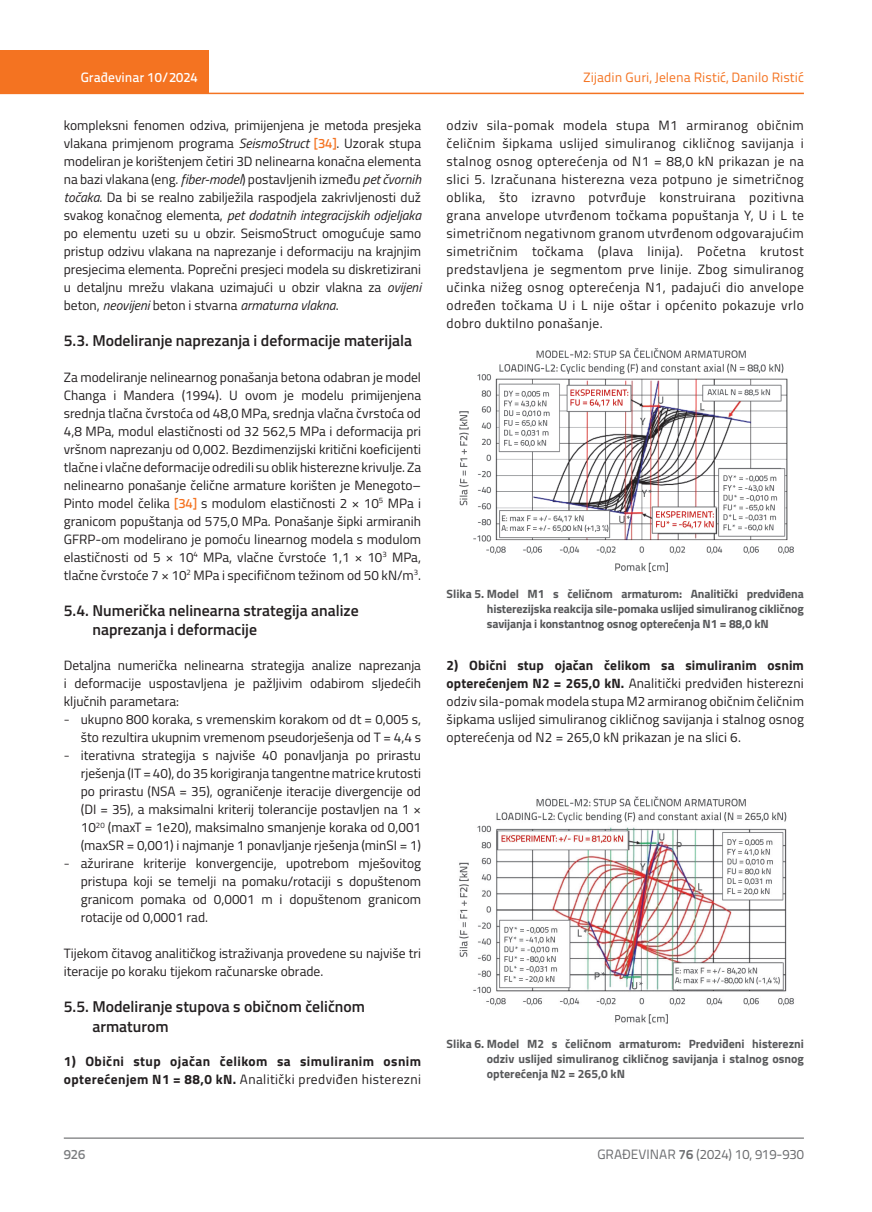
<style>
.page{position:relative;width:872px;height:1212px;background:#fff}
.page>*{position:absolute;margin:0;border:0;box-sizing:border-box;transform-origin:0 0}
.t1{font:600 15.75px/19.5px "Titillium";color:#231f20}
.t2{font:13.5px/18px "Titillium";color:#231f20;text-align:justify}
.t3{font:700 13.5px/18px "Titillium";letter-spacing:.03em;color:#231f20}
.t4{font:13.5px "Titillium Text 22 L";color:#f47321}
.t5{font:13.5px "Titillium Text 22 L";color:#6c6d70}
.t6{font:500 13.5px "Titillium Text 22 L";color:#fff}
.t7{font:500 13.5px "Titillium Text 22 L";color:#787a7d}
.t8{font:700 12px/15px "Titillium";letter-spacing:-.01em;color:#57585a;text-align:justify}
.s1{font-style:italic}
.s2{font-family:"Titillium Text 22 L";font-weight:500;color:#f47321}
.s3{font-family:"Titillium Text 22 L";font-weight:300}
.s4{font-weight:400}
.s5{font-weight:700}
</style>
<div class="page">
<div style="left:0;top:50px;width:208px;height:44px;background:#f47321"></div>
<hr style="left:0;top:93px;width:804px;height:1px;background:#f47321">
<hr style="left:64px;top:1138px;width:740px;height:1px;background:#57585a">
<img style="left:459px;top:348px;width:335px;height:225px">
<img style="left:459px;top:796px;width:335px;height:228px">
<p class="t6" style="left:81px;top:67px;width:118px">Građevinar 10/2024</p>
<p class="t2" style="left:64px;top:115px;width:359px">kompleksni fenomen odziva, primijenjena je metoda presjeka vlakana primjenom programa <span class="s1">SeismoStruct</span> <span class="s2">[34]</span>. Uzorak stupa modeliran je korištenjem četiri 3D nelinearna konačna elementa na bazi vlakana (eng. <span class="s1">fiber-model</span>) postavljenih između <span class="s1">pet čvornih točaka</span>. Da bi se realno zabilježila raspodjela zakrivljenosti duž svakog konačnog elementa, <span class="s1">pet dodatnih integracijskih odjeljaka </span>po elementu uzeti su u obzir. SeismoStruct omogućuje samo pristup odzivu vlakana na naprezanje i deformaciju na krajnjim presjecima elementa. Poprečni presjeci modela su diskretizirani u detaljnu mrežu vlakana uzimajući u obzir vlakna za <span class="s1">ovijeni </span>beton, <span class="s1">neovijeni</span> beton i stvarna <span class="s1">armaturna vlakna</span>.</p>
<p class="t1" style="left:64px;top:330px;width:350px">5.3. Modeliranje naprezanja i deformacije materijala</p>
<p class="t2" style="left:64px;top:367px;width:359px">Za modeliranje nelinearnog ponašanja betona odabran je model Changa i Mandera (1994). U ovom je modelu primijenjena srednja tlačna čvrstoća od 48,0 MPa, srednja vlačna čvrstoća od 4,8 MPa, modul elastičnosti od 32 562,5 MPa i deformacija pri vršnom naprezanju od 0,002. Bezdimenzijski kritični koeficijenti tlačne i vlačne deformacije odredili su oblik histerezne krivulje. Za nelinearno ponašanje čelične armature korišten je Menegoto– Pinto model čelika <span class="s2">[34]</span> s modulom elastičnosti 2 × 10<sup>5</sup> MPa i granicom popuštanja od 575,0 MPa. Ponašanje šipki armiranih GFRP-om modelirano je pomoću linearnog modela s modulom elastičnosti od 5 × 10<sup>4</sup> MPa, vlačne čvrstoće 1,1 × 10<sup>3</sup> MPa, tlačne čvrstoće 7 × 10<sup>2</sup> MPa i specifičnom težinom od 50 kN/m<sup>3</sup>.</p>
<p class="t1" style="left:92px;top:600px;width:268px;text-indent:-29px">5.4. Numerička nelinearna strategija analize naprezanja i deformacije</p>
<p class="t2" style="left:64px;top:656px;width:359px">Detaljna numerička nelinearna strategija analize naprezanja i deformacije uspostavljena je pažljivim odabirom sljedećih ključnih parametara:</p>
<p class="t2" style="left:64px;top:710px;width:359px;text-align:right"><span class="s3">-</span> ukupno 800 koraka, s vremenskim korakom od dt = 0,005 s, što rezultira ukupnim vremenom pseudorješenja od T = 4,4 s</p>
<p class="t2" style="left:81px;top:746px;width:342px;text-indent:-17px"><span class="s3">-</span> iterativna strategija s najviše 40 ponavljanja po prirastu rješenja (IT = 40), do 35 korigiranja tangentne matrice krutosti po prirastu (NSA = 35), ograničenje iteracije divergencije od (DI = 35), a maksimalni kriterij tolerancije postavljen na 1 × 10<sup>20</sup> (maxT = 1e20), maksimalno smanjenje koraka od 0,001 (maxSR = 0,001) i najmanje 1 ponavljanje rješenja (minSI = 1)</p>
<p class="t2" style="left:81px;top:854px;width:342px;text-indent:-17px"><span class="s3">-</span> ažurirane kriterije konvergencije, upotrebom mješovitog pristupa koji se temelji na pomaku/rotaciji s dopuštenom granicom pomaka od 0,0001 m i dopuštenom granicom rotacije od 0,0001 rad.</p>
<p class="t2" style="left:64px;top:944px;width:359px">Tijekom čitavog analitičkog istraživanja provedene su najviše tri iteracije po koraku tijekom računarske obrade.</p>
<p class="t1" style="left:92px;top:996px;width:274px;text-indent:-29px">5.5. Modeliranje stupova s običnom čeličnom armaturom</p>
<p class="t3" style="left:64px;top:1052px;width:359px">1) Obični stup ojačan čelikom sa simuliranim osnim opterećenjem N1 = 88,0 kN. <span class="s4">Analitički predviđen histerezni</span></p>
<p class="t4" style="left:583px;top:68px;width:222px">Zijadin Guri, Jelena Ristić, Danilo Ristić</p>
<p class="t2" style="left:446px;top:115px;width:359px">odziv sila-pomak modela stupa M1 armiranog običnim čeličnim šipkama uslijed simuliranog cikličnog savijanja i stalnog osnog opterećenja od N1 = 88,0 kN prikazan je na slici 5. Izračunana histerezna veza potpuno je simetričnog oblika, što izravno potvrđuje konstruirana pozitivna grana anvelope utvrđenom točkama popuštanja Y, U i L te simetričnom negativnom granom utvrđenom odgovarajućim simetričnim točkama (plava linija). Početna krutost predstavljena je segmentom prve linije. Zbog simuliranog učinka nižeg osnog opterećenja N1, padajući dio anvelope određen točkama U i L nije oštar i općenito pokazuje vrlo dobro duktilno ponašanje.</p>
<p class="t8" style="left:487px;top:586px;width:318px;text-indent:-40px">Slika 5. Model M1 s čeličnom armaturom: Analitički predviđena histerezijska reakcija sile-pomaka uslijed simuliranog cikličnog savijanja i konstantnog osnog opterećenja N1 = 88,0 kN</p>
<p class="t2" style="left:446px;top:656px;width:359px"><span class="s5">2) Obični stup ojačan čelikom sa simuliranim osnim opterećenjem N2 = 265,0 kN.</span> Analitički predviđen histerezni odziv sila-pomak modela stupa M2 armiranog običnim čeličnim šipkama uslijed simuliranog cikličnog savijanja i stalnog osnog opterećenja od N2 = 265,0 kN prikazan je na slici 6.</p>
<p class="t8" style="left:487px;top:1036px;width:318px;text-indent:-40px">Slika 6. Model M2 s čeličnom armaturom: Predviđeni histerezni odziv uslijed simuliranog cikličnog savijanja i stalnog osnog opterećenja N2 = 265,0 kN</p>
<p class="t7" style="left:64px;top:1144px;width:23px">926</p>
<p class="t5" style="left:597px;top:1144px;width:208px">GRAĐEVINAR <span class="s5">76</span> (2024) 10, 919-930</p>
</div>
